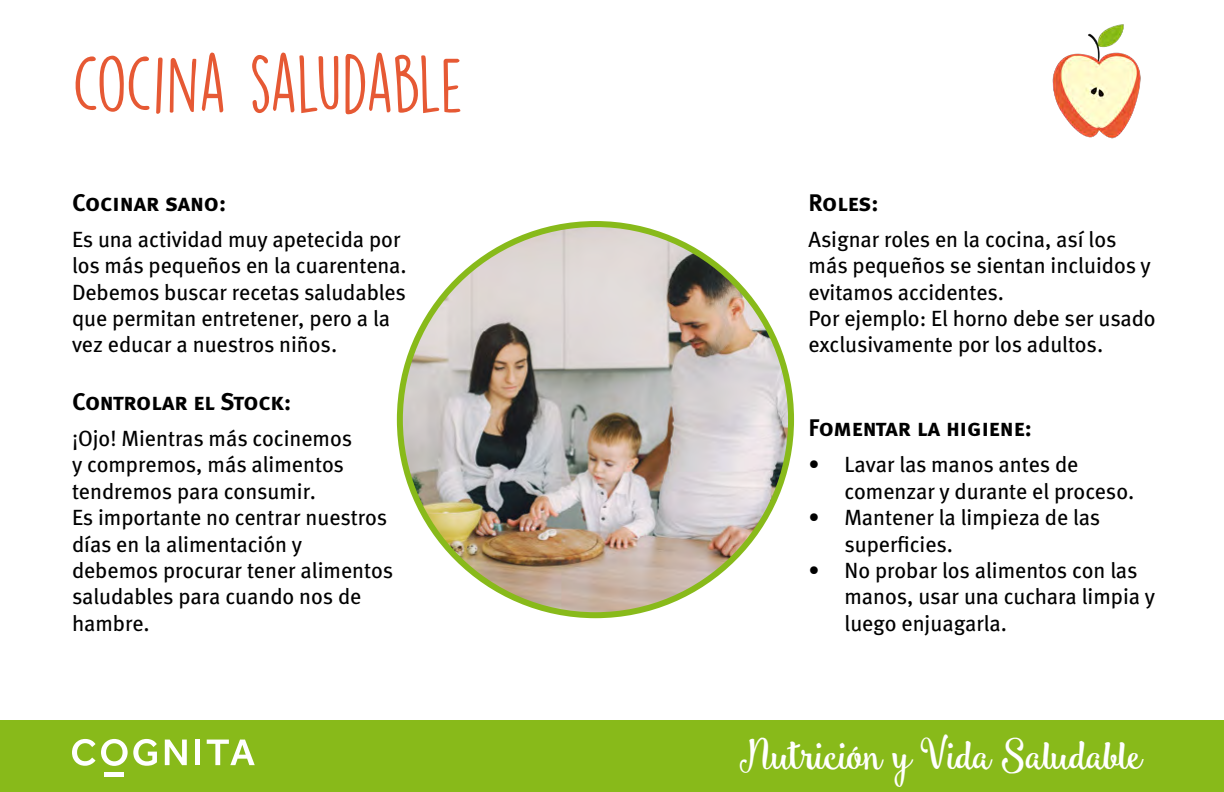
<style>
.page{position:relative;width:1224px;height:792px;background:#fff}
.page>*{position:absolute;margin:0;border:0;box-sizing:border-box;transform-origin:0 0}
.t1{font:72px "DK Lemon Yellow Sun";letter-spacing:-.035em;color:#e65934}
.t2{font:41px "Smoothie Shoppe";letter-spacing:-.06em;color:#fff}
.t3{font:24px "Meta Bold Lf Caps";color:#000}
.t4{font:22px/26.4px "Meta Book LF";color:#000}
</style>
<div class="page">
<div style="left:0;top:720px;width:1224px;height:72px;background:#88ba1a"></div>
<img style="left:1052px;top:24px;width:89px;height:115px">
<svg style="left:165px;top:740px;width:22px;height:25px"></svg>
<div style="left:195px;top:740px;width:5px;height:25px;background:#fff"></div>
<svg style="left:72px;top:739px;width:85px;height:27px"></svg>
<div style="left:105px;top:772px;width:19px;height:5px;background:#fff"></div>
<svg style="left:207px;top:740px;width:48px;height:25px"></svg>
<img style="left:400px;top:224px;width:391px;height:391px;border-radius:196px">
<h1 class="t1" style="left:72px;top:39px;width:394px">COCINA SALUDABLE</h1>
<p class="t3" style="left:72px;top:188px;width:156px">Cocinar sano:</p>
<p class="t4" style="left:72px;top:226px;width:336px">Es una actividad muy apetecida por los más pequeños en la cuarentena.<br>Debemos buscar recetas saludables que permitan entretener, pero a la vez educar a nuestros niños.</p>
<p class="t3" style="left:72px;top:387px;width:221px">Controlar el Stock:</p>
<p class="t4" style="left:72px;top:425px;width:323px">¡Ojo! Mientras más cocinemos<br>y compremos, más alimentos tendremos para consumir.<br>Es importante no centrar nuestros días en la alimentación y debemos procurar tener alimentos saludables para cuando nos de hambre.</p>
<p class="t3" style="left:809px;top:188px;width:71px">Roles:</p>
<p class="t4" style="left:809px;top:226px;width:349px">Asignar roles en la cocina, así los más pequeños se sientan incluidos y evitamos accidentes.<br>Por ejemplo: El horno debe ser usado exclusivamente por los adultos.</p>
<p class="t3" style="left:809px;top:414px;width:225px">Fomentar la higiene:</p>
<p class="t4" style="left:845px;top:451px;width:291px;text-indent:-36px">• Lavar las manos antes de comenzar y durante el proceso.</p>
<p class="t4" style="left:845px;top:504px;width:257px;text-indent:-36px">• Mantener la limpieza de las superficies.</p>
<p class="t4" style="left:845px;top:557px;width:312px;text-indent:-36px">• No probar los alimentos con las manos, usar una cuchara limpia y luego enjuagarla.</p>
<h2 class="t2" style="left:740px;top:729px;width:405px">Nutrición y Vida Saludable</h2>
</div>
